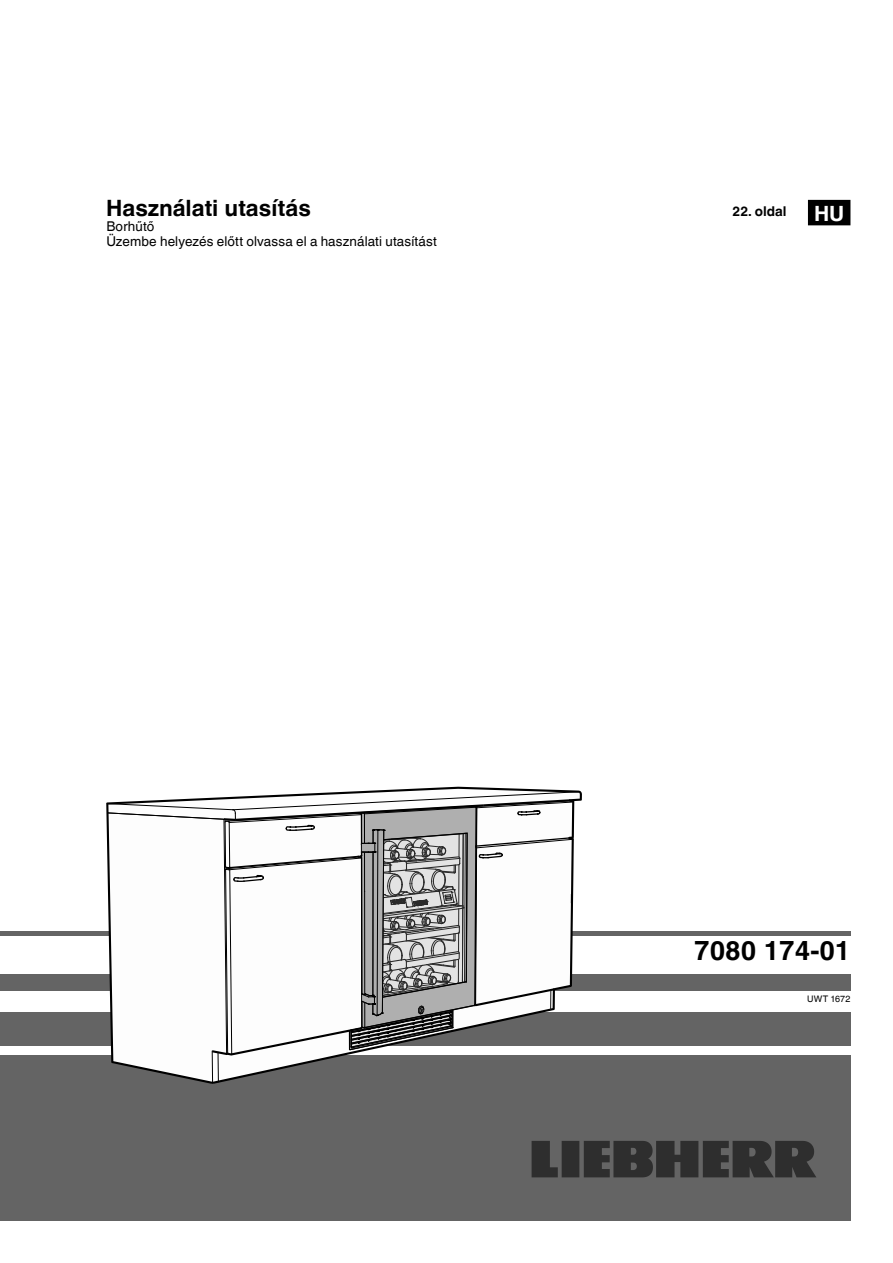
<style>
.page{position:relative;width:893px;height:1263px;background:#fff}
.page>*{position:absolute;margin:0;border:0;box-sizing:border-box;transform-origin:0 0}
.t1{font:700 27px "Helvetica Linotype";color:#000}
.t2{font:700 22.5px "Helvetica Linotype";color:#000}
.t3{font:700 21px "Helvetica Linotype";color:#fff}
.t4{font:13.5px/15.1px "Helvetica Linotype";letter-spacing:.01em;color:#000}
.t5{font:700 13.5px "Helvetica Linotype";color:#000}
.t6{font:9px "Helvetica Linotype";letter-spacing:.015em;color:#000}
</style>
<div class="page">
<div style="left:0;top:1054px;width:850px;height:166px;background:#646464"></div>
<div style="left:0;top:1012px;width:850px;height:34px;background:#646464"></div>
<div style="left:0;top:974px;width:850px;height:17px;background:#646464"></div>
<hr style="left:0;top:931px;width:850px;height:4px;background:#646464">
<div style="left:809px;top:201px;width:41px;height:24px;background:#000"></div>
<div style="left:808px;top:200px;width:42px;height:25px;border:2px solid #000"></div>
<svg style="left:107px;top:786px;width:472px;height:297px"></svg>
<svg style="left:532px;top:1141px;width:284px;height:36px"></svg>
<h2 class="t2" style="left:106px;top:195px;width:206px">Használati utasítás</h2>
<p class="t5" style="left:733px;top:203px;width:56px">22. oldal</p>
<p class="t4" style="left:106px;top:219px;width:332px">Borhűtő<br>Üzembe helyezés előtt olvassa el a használati utasítást</p>
<h3 class="t3" style="left:814px;top:201px;width:32px">HU</h3>
<h1 class="t1" style="left:694px;top:935px;width:158px">7080 174-01</h1>
<p class="t6" style="left:807px;top:994px;width:45px">UWT 1672</p>
</div>
